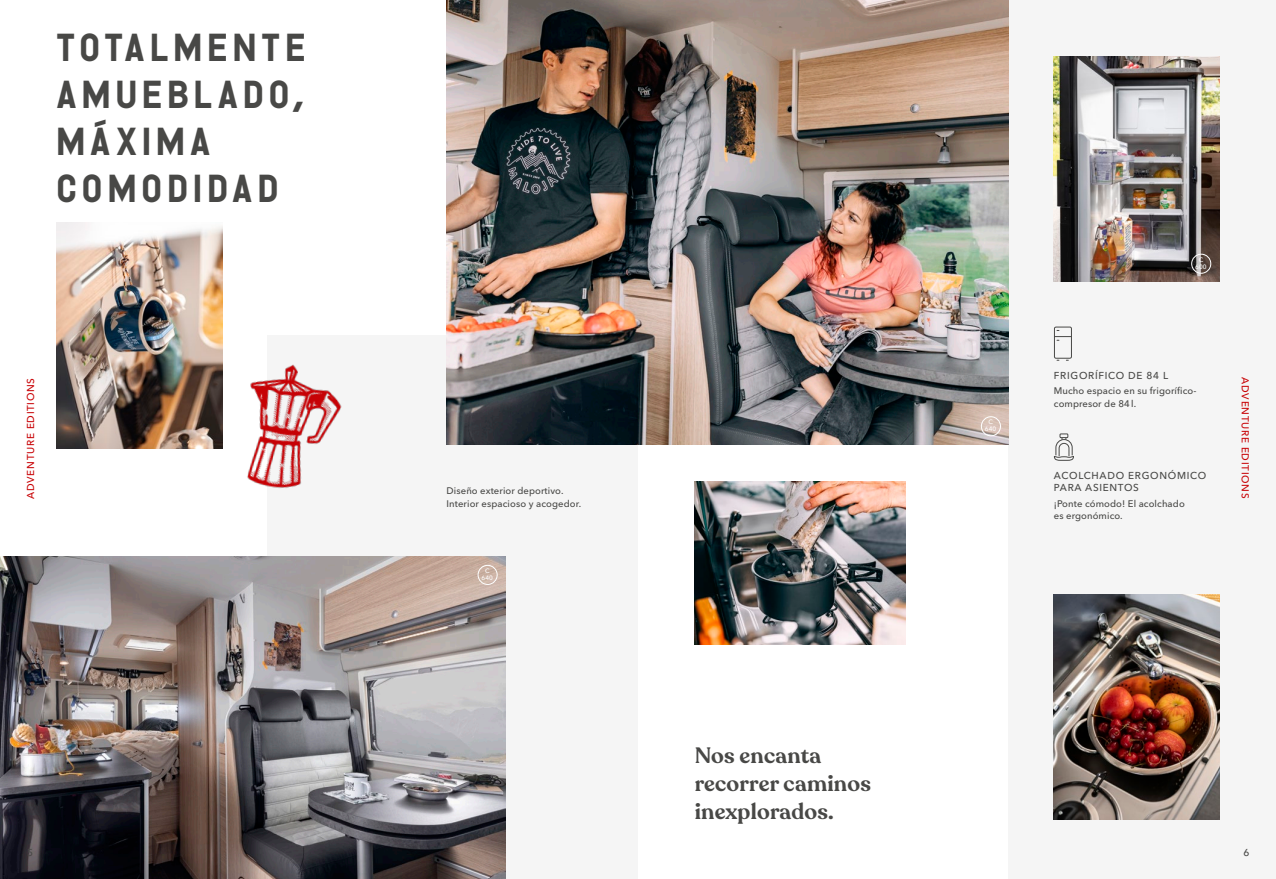
<style>
.page{position:relative;width:1276px;height:879px;background:#fff}
.page>*{position:absolute;margin:0;border:0;box-sizing:border-box;transform-origin:0 0}
.t1{font:700 39px/46.8px "Raw";letter-spacing:.15em;color:#484846}
.t2{font:600 22px/28px "Recoleta";letter-spacing:.01em;color:#484846}
.t3{font:500 10px/12.5px "Avenir Next LT Pro";letter-spacing:.07em;color:#484846}
.t4{font:500 10px "Avenir Next LT Pro";letter-spacing:.07em;color:#c80205}
.t5{font:500 9.5px/12.5px "Avenir Next LT Pro";letter-spacing:.01em;color:#484846}
.t6{font:500 6.3px/7px "Avenir Next LT Pro";letter-spacing:.01em;color:#fff;text-align:center}
</style>
<div class="page">
<div style="left:267px;top:335px;width:371px;height:544px;background:#f5f5f5"></div>
<div style="left:1009px;top:0;width:267px;height:879px;background:#f5f5f5"></div>
<img style="left:0;top:557px;width:506px;height:322px">
<img style="left:1054px;top:57px;width:165px;height:225px">
<img style="left:1054px;top:594px;width:165px;height:225px">
<img style="left:694px;top:482px;width:211px;height:162px">
<img style="left:446px;top:0;width:563px;height:444px">
<img style="left:191px;top:317px;width:151px;height:171px">
<img style="left:57px;top:223px;width:165px;height:225px">
<div style="left:1054px;top:327px;width:18px;height:32px;border:1px solid #484846;border-radius:2px"></div>
<svg style="left:1054px;top:330px;width:17px;height:11px"></svg>
<div style="left:1059px;top:433px;width:9px;height:5px;border:1px solid #484846"></div>
<svg style="left:1054px;top:438px;width:20px;height:23px"></svg>
<div style="left:981px;top:416px;width:19px;height:20px;border:1px solid #fff;border-radius:50%"></div>
<div style="left:1191px;top:254px;width:20px;height:19px;border:1px solid #fff;border-radius:50%"></div>
<div style="left:478px;top:565px;width:19px;height:20px;border:1px solid #fff;border-radius:50%"></div>
<h1 class="t1" style="left:57px;top:23px;width:250px">TOTALMENTE<br>AMUEBLADO,<br>MÁXIMA<br>COMODIDAD</h1>
<p class="t4" style="left:25px;top:499px;width:122px;rotate:-90deg">ADVENTURE EDITIONS</p>
<p class="t5" style="left:446px;top:485px;width:136px">Diseño exterior deportivo.<br>Interior espacioso y acogedor.</p>
<p class="t6" style="left:481px;top:567px;width:13px">C<br>640</p>
<h2 class="t2" style="left:694px;top:742px;width:178px">Nos encanta recorrer caminos inexplorados.</h2>
<p class="t6" style="left:985px;top:418px;width:13px">C<br>640</p>
<p class="t6" style="left:1195px;top:256px;width:13px">C<br>600</p>
<p class="t3" style="left:1054px;top:369px;width:116px">FRIGORÍFICO DE 84 L</p>
<p class="t5" style="left:1054px;top:385px;width:144px">Mucho espacio en su frigorífico&shy;compresor de 84l.</p>
<p class="t4" style="left:1251px;top:377px;width:122px;rotate:90deg">ADVENTURE EDITIONS</p>
<p class="t3" style="left:1054px;top:469px;width:154px">ACOLCHADO ERGONÓMICO<br>PARA ASIENTOS</p>
<p class="t5" style="left:1054px;top:497px;width:132px">¡Ponte cómodo! El acolchado es ergonómico.</p>
<p class="t3" style="left:27px;top:846px;width:7px">5</p>
<p class="t3" style="left:1243px;top:846px;width:7px">6</p>
</div>
